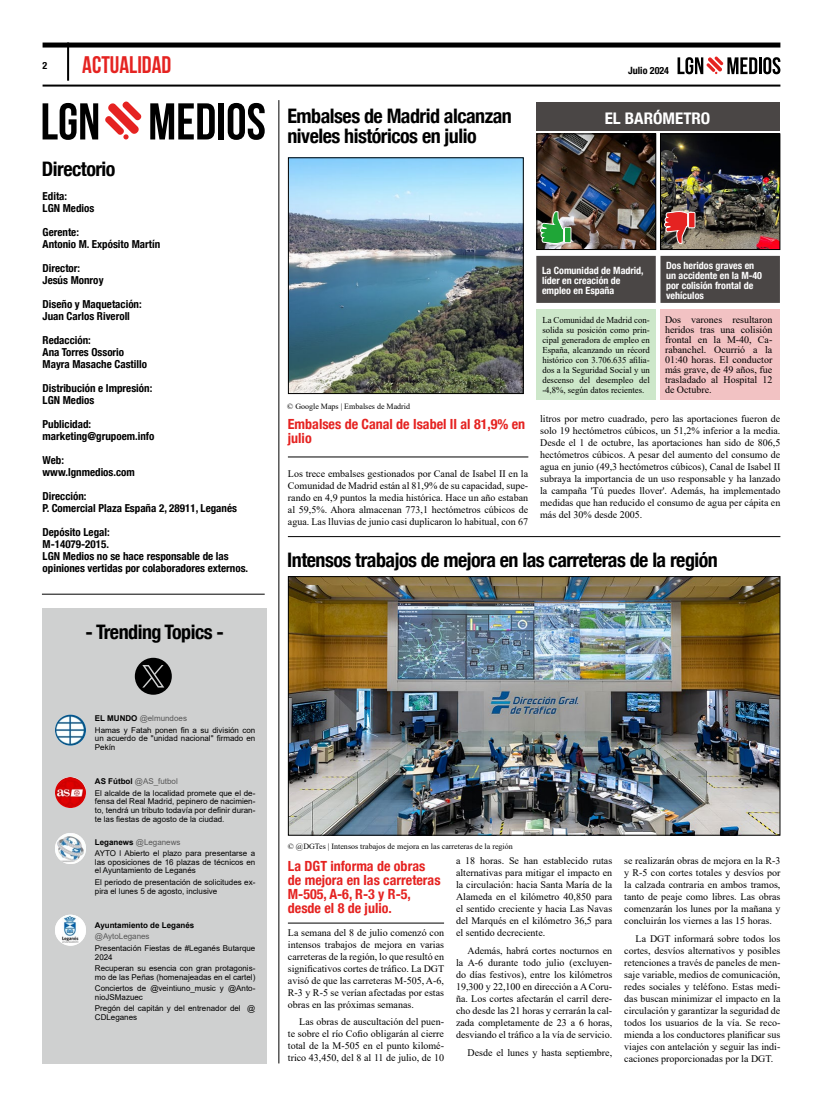
<style>
.page{position:relative;width:823px;height:1106px;background:#fff}
.page>*{position:absolute;margin:0;border:0;box-sizing:border-box;transform-origin:0 0}
.t1{font:700 24px "Bebas Neue";color:#e52321}
.t2{font:700 condensed 20px/20px "Helvetica Neue";letter-spacing:-.025em;color:#000}
.t3{font:700 condensed 16px "Helvetica Neue";color:#fff;scale:1.06 1}
.t4{font:700 condensed 14px/14px "Helvetica Neue";color:#e52321}
.t5{font:700 condensed 11px/12px "Helvetica Neue";color:#000}
.t6{font:10px/12px "Times New Roman";color:#000;text-align:justify}
.t7{font:700 condensed 10px/10px "Helvetica Neue";color:#fff}
.t8{font:700 condensed 10px "Helvetica Neue";color:#000}
.t9{font:9px/10px "Times New Roman";color:#000;text-align:justify}
.t10{font:8px/8.6px "Arial";color:#000}
.t11{font:8px "Times New Roman";color:#000}
.t12{font:700 8px "Arial";color:#000}
.t13{font:8px "Arial";color:#575757}
.s1{font-weight:700}
.s2{color:#575757}
</style>
<div class="page">
<hr style="left:43px;top:85px;width:737px;height:2px;background:#000">
<svg style="left:677px;top:56px;width:79px;height:18px"></svg>
<hr style="left:758px;top:57px;width:3px;height:17px;background:#000">
<svg style="left:763px;top:57px;width:17px;height:17px"></svg>
<hr style="left:67px;top:43px;width:2px;height:38px;background:#000">
<div style="left:43px;top:43px;width:737px;height:5px;background:#000"></div>
<div style="left:43px;top:608px;width:224px;height:455px;background:#cfd0d0"></div>
<hr style="left:278px;top:100px;width:1px;height:963px;background:#000">
<hr style="left:42px;top:593px;width:222px;height:1px;background:#000">
<img style="left:55px;top:714px;width:31px;height:31px;border-radius:15px">
<img style="left:55px;top:833px;width:31px;height:31px;border-radius:15px">
<img style="left:55px;top:777px;width:31px;height:31px;border-radius:15px">
<svg style="left:105px;top:101px;width:36px;height:38px"></svg>
<svg style="left:43px;top:103px;width:55px;height:37px"></svg>
<svg style="left:150px;top:103px;width:65px;height:36px"></svg>
<div style="left:218px;top:103px;width:6px;height:36px;background:#000"></div>
<svg style="left:227px;top:103px;width:37px;height:37px"></svg>
<img style="left:290px;top:159px;width:231px;height:233px">
<div style="left:288px;top:157px;width:235px;height:237px;border:1px solid #000"></div>
<div style="left:536px;top:102px;width:243px;height:29px;background:#4a4645"></div>
<div style="left:536px;top:309px;width:119px;height:90px;background:#cde7ca"></div>
<div style="left:659px;top:309px;width:120px;height:90px;background:#f2c2c3"></div>
<div style="left:660px;top:256px;width:119px;height:47px;background:#4a4645"></div>
<div style="left:536px;top:256px;width:119px;height:47px;background:#4a4645"></div>
<img style="left:661px;top:135px;width:117px;height:113px">
<div style="left:659px;top:133px;width:121px;height:117px;border:1px solid #000"></div>
<img style="left:538px;top:135px;width:116px;height:113px">
<div style="left:536px;top:133px;width:120px;height:117px;border:1px solid #000"></div>
<svg style="left:135px;top:658px;width:37px;height:36px"></svg>
<img style="left:55px;top:914px;width:31px;height:31px;border-radius:15px">
<svg style="left:663px;top:210px;width:25px;height:36px"></svg>
<svg style="left:688px;top:212px;width:6px;height:16px"></svg>
<div style="left:687px;top:212px;width:8px;height:16px;border:1px solid #fff"></div>
<svg style="left:539px;top:209px;width:25px;height:35px"></svg>
<div style="left:564px;top:227px;width:6px;height:16px;background:#1fa637"></div>
<div style="left:563px;top:227px;width:8px;height:16px;border:1px solid #fff"></div>
<hr style="left:288px;top:536px;width:492px;height:1px;background:#000">
<hr style="left:288px;top:456px;width:240px;height:1px;background:#000">
<hr style="left:288px;top:922px;width:156px;height:1px;background:#000">
<img style="left:290px;top:578px;width:488px;height:255px">
<div style="left:288px;top:576px;width:492px;height:259px;border:1px solid #000"></div>
<p class="t8" style="left:43px;top:59px;width:6px">2</p>
<h1 class="t1" style="left:82px;top:52px;width:90px">ACTUALIDAD</h1>
<h2 class="t2" style="left:42px;top:159px;width:75px">Directorio</h2>
<p class="t5" style="left:43px;top:190px;width:53px">Edita:<br>LGN Medios</p>
<p class="t5" style="left:43px;top:226px;width:119px">Gerente:<br>Antonio M. Expósito Martín</p>
<p class="t5" style="left:43px;top:262px;width:62px">Director:<br>Jesús Monroy</p>
<p class="t5" style="left:43px;top:298px;width:101px">Diseño y Maquetación:<br>Juan Carlos Riveroll</p>
<p class="t5" style="left:43px;top:334px;width:106px">Redacción:<br>Ana Torres Ossorio<br>Mayra Masache Castillo</p>
<p class="t5" style="left:43px;top:382px;width:111px">Distribución e Impresión:<br>LGN Medios</p>
<p class="t5" style="left:43px;top:418px;width:113px">Publicidad: marketing@grupoem.info</p>
<p class="t5" style="left:43px;top:454px;width:94px">Web: www.lgnmedios.com</p>
<p class="t5" style="left:43px;top:490px;width:196px">Dirección:<br>P. Comercial Plaza España 2, 28911, Leganés</p>
<p class="t5" style="left:43px;top:526px;width:207px">Depósito Legal:<br>M-14079-2015.<br>LGN Medios no se hace responsable de las opiniones vertidas por colaboradores externos.</p>
<h2 class="t2" style="left:86px;top:622px;width:140px">- Trending Topics -</h2>
<p class="t10" style="left:95px;top:712px;width:162px;line-height:11.5px"><span class="s1">EL MUNDO</span> <span class="s2">@elmundoes<br></span>Hamas y Fatah ponen fin a su división con</p>
<p class="t10" style="left:95px;top:734px;width:162px">un acuerdo de "unidad nacional" firmado en<br>Pekín</p>
<p class="t10" style="left:95px;top:775px;width:162px;line-height:11.5px"><span class="s1">AS Fútbol</span> <span class="s2">@AS_futbol<br></span>El alcalde de la localidad promete que el de-</p>
<p class="t10" style="left:95px;top:797px;width:162px;text-align:justify">fensa del Real Madrid, pepinero de nacimien&shy;to, tendrá un tributo todavía por definir duran&shy;te las fiestas de agosto de la ciudad.</p>
<p class="t10" style="left:95px;top:836px;width:162px;line-height:11.5px"><span class="s1">Leganews</span> <span class="s2">@Leganews<br></span>AYTO l Abierto el plazo para presentarse a</p>
<p class="t10" style="left:95px;top:857px;width:162px">las oposiciones de 16 plazas de técnicos en el Ayuntamiento de Leganés</p>
<p class="t10" style="left:95px;top:877px;width:162px">El periodo de presentación de solicitudes ex&shy;pira el lunes 5 de agosto, inclusive</p>
<p class="t12" style="left:95px;top:919px;width:101px">Ayuntamiento de Leganés</p>
<p class="t13" style="left:95px;top:931px;width:56px">@AytoLeganes</p>
<p class="t10" style="left:95px;top:943px;width:162px">Presentación Fiestas de #Leganés Butarque<br>2024</p>
<p class="t10" style="left:95px;top:963px;width:162px">Recuperan su esencia con gran protagonis&shy;mo de las Peñas (homenajeadas en el cartel)</p>
<p class="t10" style="left:95px;top:983px;width:162px">Conciertos de @veintiuno_music y @Anto&shy;nioJSMazuec</p>
<p class="t10" style="left:95px;top:1004px;width:162px">Pregón del capitán y del entrenador del @<br>CDLeganes</p>
<h2 class="t2" style="left:287px;top:105px;width:226px">Embalses de Madrid alcanzan niveles históricos en julio</h2>
<p class="t8" style="left:628px;top:65px;width:42px">Julio 2024</p>
<h3 class="t3" style="left:604px;top:108px;width:101px">EL BARÓMETRO</h3>
<p class="t11" style="left:287px;top:400px;width:124px">© Google Maps | Embalses de Madrid</p>
<h3 class="t4" style="left:288px;top:416px;width:239px">Embalses de Canal de Isabel II al 81,9% en julio</h3>
<p class="t6" style="left:288px;top:467px;width:241px">Los trece embalses gestionados por Canal de Isabel II en la Comunidad de Madrid están al 81,9% de su capacidad, supe&shy;rando en 4,9 puntos la media histórica. Hace un año estaban al 59,5%. Ahora almacenan 773,1 hectómetros cúbicos de agua. Las lluvias de junio casi duplicaron lo habitual, con 67</p>
<p class="t7" style="left:665px;top:260px;width:97px">Dos heridos graves en un accidente en la M-40 por colisión frontal de vehículos</p>
<p class="t7" style="left:541px;top:265px;width:103px">La Comunidad de Madrid, líder en creación de empleo en España</p>
<p class="t9" style="left:542px;top:314px;width:109px">La Comunidad de Madrid con&shy;solida su posición como prin&shy;cipal generadora de empleo en España, alcanzando un récord histórico con 3.706.635 afilia&shy;dos a la Seguridad Social y un descenso del desempleo del -4,8%, según datos recientes.</p>
<p class="t6" style="left:664px;top:314px;width:109px;line-height:10px">Dos varones resultaron heridos tras una colisión frontal en la M-40, Ca&shy;rabanchel. Ocurrió a la 01:40 horas. El conductor más grave, de 49 años, fue trasladado al Hospital 12 de Octubre.</p>
<p class="t6" style="left:540px;top:412px;width:242px">litros por metro cuadrado, pero las aportaciones fueron de solo 19 hectómetros cúbicos, un 51,2% inferior a la media.<br>Desde el 1 de octubre, las aportaciones han sido de 806,5 hectómetros cúbicos. A pesar del aumento del consumo de agua en junio (49,3 hectómetros cúbicos), Canal de Isabel II subraya la importancia de un uso responsable y ha lanzado la campaña 'Tú puedes llover'. Además, ha implementado medidas que han reducido el consumo de agua per cápita en más del 30% desde 2005.</p>
<h2 class="t2" style="left:287px;top:549px;width:432px">Intensos trabajos de mejora en las carreteras de la región</h2>
<p class="t11" style="left:288px;top:840px;width:226px">© @DGTes | Intensos trabajos de mejora en las carreteras de la región</p>
<h3 class="t4" style="left:288px;top:858px;width:154px">La DGT informa de obras de mejora en las carreteras<br>M-505, A-6, R-3 y R-5, desde el 8 de julio.</h3>
<p class="t6" style="left:288px;top:926px;width:158px">La semana del 8 de julio comenzó con intensos trabajos de mejora en varias carreteras de la región, lo que resultó en significativos cortes de tráfico. La DGT avisó de que las carreteras M-505, A-6, R-3 y R-5 se verían afectadas por estas obras en las próximas semanas.</p>
<p class="t6" style="left:288px;top:1015px;width:157px;text-indent:11px">Las obras de auscultación del puen&shy;te sobre el río Cofio obligarán al cierre total de la M-505 en el punto kilomé&shy;trico 43,450, del 8 al 11 de julio, de 10</p>
<p class="t6" style="left:456px;top:854px;width:157px">a 18 horas. Se han establecido rutas alternativas para mitigar el impacto en la circulación: hacia Santa María de la Alameda en el kilómetro 40,850 para el sentido creciente y hacia Las Navas del Marqués en el kilómetro 36,5 para el sentido decreciente.</p>
<p class="t6" style="left:456px;top:944px;width:157px;text-indent:11px">Además, habrá cortes nocturnos en la A-6 durante todo julio (excluyen&shy;do días festivos), entre los kilómetros 19,300 y 22,100 en dirección a A Coru&shy;ña. Los cortes afectarán el carril dere&shy;cho desde las 21 horas y cerrarán la cal&shy;zada completamente de 23 a 6 horas, desviando el tráfico a la vía de servicio.</p>
<p class="t6" style="left:467px;top:1046px;width:146px">Desde el lunes y hasta septiembre,</p>
<p class="t6" style="left:624px;top:854px;width:157px">se realizarán obras de mejora en la R-3 y R-5 con cortes totales y desvíos por la calzada contraria en ambos tramos, tanto de peaje como libres. Las obras comenzarán los lunes por la mañana y concluirán los viernes a las 15 horas.</p>
<p class="t6" style="left:624px;top:932px;width:158px;text-indent:11px">La DGT informará sobre todos los cortes, desvíos alternativos y posibles retenciones a través de paneles de men&shy;saje variable, medios de comunicación, redes sociales y teléfono. Estas medi&shy;das buscan minimizar el impacto en la circulación y garantizar la seguridad de todos los usuarios de la vía. Se reco&shy;mienda a los conductores planificar sus viajes con antelación y seguir las indi&shy;caciones proporcionadas por la DGT.</p>
</div>
